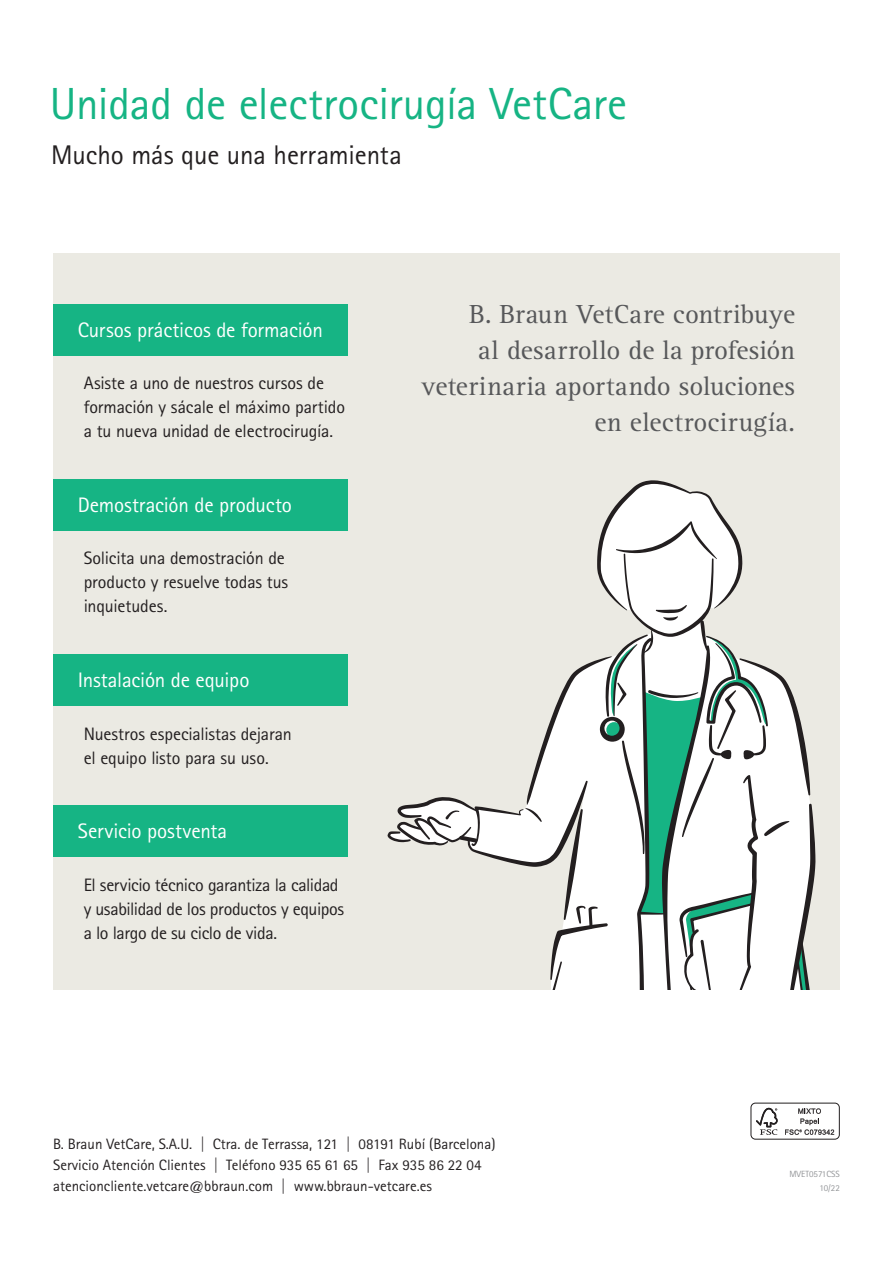
<style>
.page{position:relative;width:893px;height:1263px;background:#fff}
.page>*{position:absolute;margin:0;border:0;box-sizing:border-box;transform-origin:0 0}
.t1{font:45px "Rotis Sans Serif Pro";letter-spacing:-.005em;color:#16b484}
.t2{font:27px/36px "Rotis Serif Pro";letter-spacing:.005em;color:#57585a;text-align:right}
.t3{font:27px "Rotis Sans Serif Pro";letter-spacing:-.005em;color:#231f20}
.t4{font:21px "Rotis Sans Serif Pro";letter-spacing:-.01em;color:#fff}
.t5{font:18px/24px "Rotis Sans Serif Pro";letter-spacing:-.01em;color:#231f20}
.t6{font:15px/21px "Rotis Sans Serif Pro";color:#231f20}
.t7{font:9px/13.5px "Rotis Sans Serif Pro";color:#939598;text-align:right}
</style>
<div class="page">
<div style="left:53px;top:253px;width:787px;height:736px;background:#ebeae3"></div>
<svg style="left:750px;top:1102px;width:90px;height:38px"></svg>
<svg style="left:387px;top:480px;width:428px;height:509px"></svg>
<div style="left:53px;top:304px;width:295px;height:51px;background:#16b484"></div>
<div style="left:53px;top:479px;width:295px;height:51px;background:#16b484"></div>
<div style="left:53px;top:806px;width:295px;height:51px;background:#16b484"></div>
<div style="left:53px;top:654px;width:295px;height:51px;background:#16b484"></div>
<h1 class="t1" style="left:50px;top:77px;width:579px">Unidad de electrocirugía VetCare</h1>
<h2 class="t3" style="left:51px;top:139px;width:352px">Mucho más que una herramienta</h2>
<p class="t4" style="left:78px;top:317px;width:247px">Cursos prácticos de formación</p>
<p class="t5" style="left:84px;top:371px;width:263px">Asiste a uno de nuestros cursos de formación y sácale el máximo partido a tu nueva unidad de electrocirugía.</p>
<p class="t4" style="left:78px;top:492px;width:216px">Demostración de producto</p>
<p class="t5" style="left:84px;top:546px;width:206px">Solicita una demostración de producto y resuelve todas tus inquietudes.</p>
<p class="t4" style="left:78px;top:668px;width:173px">Instalación de equipo</p>
<p class="t5" style="left:84px;top:721px;width:210px">Nuestros especialistas dejaran el equipo listo para su uso.</p>
<p class="t4" style="left:78px;top:819px;width:151px">Servicio postventa</p>
<p class="t5" style="left:84px;top:873px;width:262px">El servicio técnico garantiza la calidad y usabilidad de los productos y equipos a lo largo de su ciclo de vida.</p>
<h2 class="t2" style="left:421px;top:296px;width:375px">B. Braun VetCare contribuye<br>al desarrollo de la profesión veterinaria aportando soluciones en electrocirugía.</h2>
<p class="t6" style="left:53px;top:1133px;width:444px">B. Braun VetCare, S.A.U. | Ctra. de Terrassa, 121 | 08191 Rubí (Barcelona)<br>Servicio Atención Clientes | Teléfono 935 65 61 65 | Fax 935 86 22 04 atencioncliente.vetcare@bbraun.com | www.bbraun-vetcare.es</p>
<p class="t7" style="left:789px;top:1167px;width:52px">MVET0571CSS<br>10/22</p>
</div>
